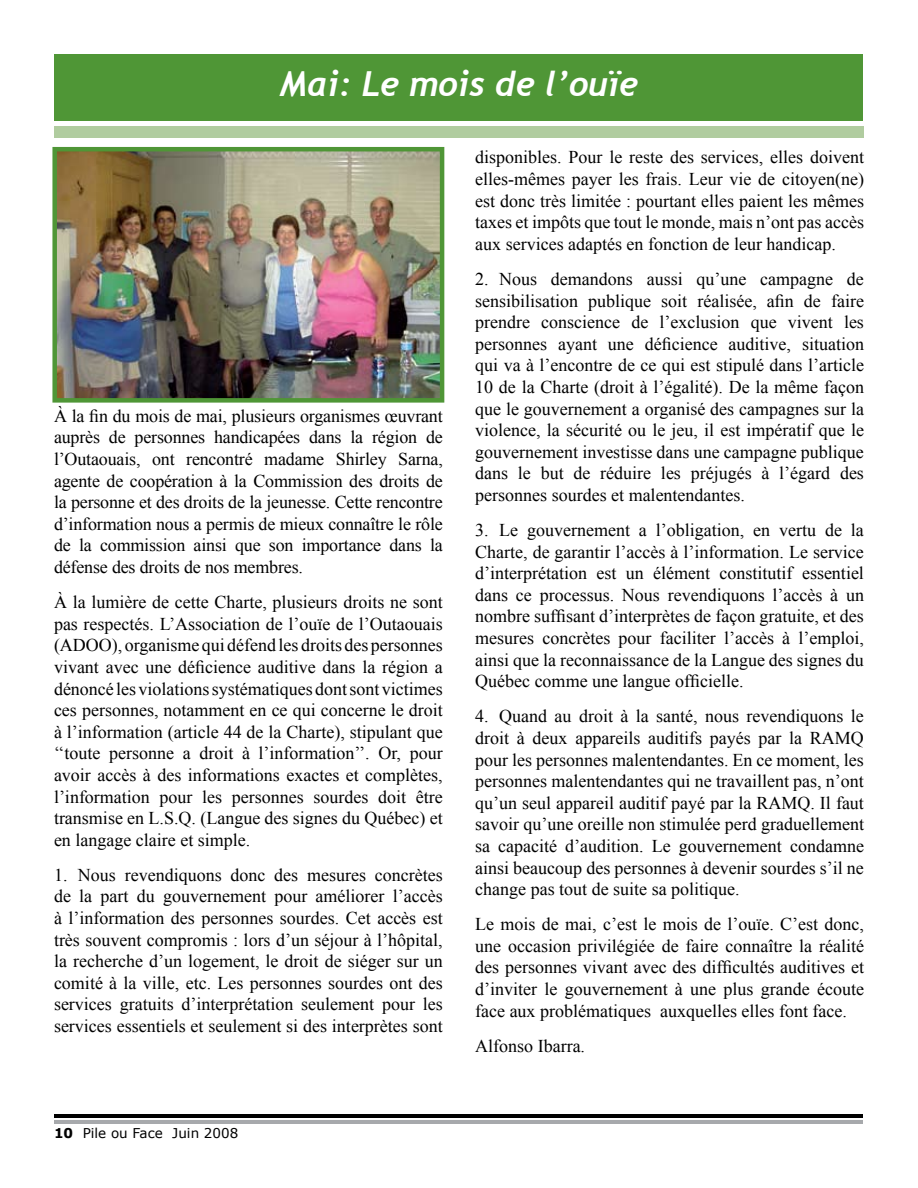
<style>
.page{position:relative;width:918px;height:1188px;background:#fff}
.page>*{position:absolute;margin:0;border:0;box-sizing:border-box;transform-origin:0 0}
.t1{font:italic 700 34.5px "Trebuchet";color:#fff}
.t2{font:18px/21.6px "Times New Roman";color:#000;text-align:justify}
.t3{font:13.5px "Verdana";color:#000}
.s1{font-weight:700}
</style>
<div class="page">
<hr style="left:55px;top:1115px;width:808px;height:3px;background:#000">
<hr style="left:55px;top:1120px;width:808px;height:3px;background:#a7a9ac">
<div style="left:54px;top:54px;width:808px;height:67px;background:#4f9636"></div>
<div style="left:56px;top:127px;width:808px;height:11px;background:#b0cc9f"></div>
<img style="left:57px;top:152px;width:382px;height:246px">
<div style="left:52px;top:147px;width:392px;height:256px;border:4px solid #4f9636"></div>
<h1 class="t1" style="left:280px;top:62px;width:360px">Mai: Le mois de l’ouïe</h1>
<h1 class="t1" style="left:321px;top:62px;width:277px">Titre de l’article</h1>
<p class="t2" style="left:54px;top:405px;width:390px">À la fin du mois de mai, plusieurs organismes œuvrant auprès de personnes handicapées dans la région de l’Outaouais, ont rencontré madame Shirley Sarna, agente de coopération à la Commission des droits de la personne et des droits de la jeunesse. Cette rencontre d’information nous a permis de mieux connaître le rôle de la commission ainsi que son importance dans la défense des droits de nos membres.</p>
<p class="t2" style="left:54px;top:591px;width:390px">À la lumière de cette Charte, plusieurs droits ne sont pas respectés. L’Association de l’ouïe de l’Outaouais (ADOO), organisme qui défend les droits des personnes vivant avec une déficience auditive dans la région a dénoncé les violations systématiques dont sont victimes ces personnes, notamment en ce qui concerne le droit à l’information (article 44 de la Charte), stipulant que ‘‘toute personne a droit à l’information’’. Or, pour avoir accès à des informations exactes et complètes, l’information pour les personnes sourdes doit être transmise en L.S.Q. (Langue des signes du Québec) et en langage claire et simple.</p>
<p class="t2" style="left:54px;top:864px;width:390px">1. Nous revendiquons donc des mesures concrètes de la part du gouvernement pour améliorer l’accès à l’information des personnes sourdes. Cet accès est très souvent compromis : lors d’un séjour à l’hôpital, la recherche d’un logement, le droit de siéger sur un comité à la ville, etc. Les personnes sourdes ont des services gratuits d’interprétation seulement pour les services essentiels et seulement si des interprètes sont</p>
<p class="t3" style="left:54px;top:1125px;width:186px"><span class="s1">10</span> Pile ou Face Juin 2008</p>
<p class="t2" style="left:475px;top:146px;width:390px">disponibles. Pour le reste des services, elles doivent elles-mêmes payer les frais. Leur vie de citoyen(ne) est donc très limitée : pourtant elles paient les mêmes taxes et impôts que tout le monde, mais n’ont pas accès aux services adaptés en fonction de leur handicap.</p>
<p class="t2" style="left:475px;top:268px;width:390px">2. Nous demandons aussi qu’une campagne de sensibilisation publique soit réalisée, afin de faire prendre conscience de l’exclusion que vivent les personnes ayant une déficience auditive, situation qui va à l’encontre de ce qui est stipulé dans l’article 10 de la Charte (droit à l’égalité). De la même façon que le gouvernement a organisé des campagnes sur la violence, la sécurité ou le jeu, il est impératif que le gouvernement investisse dans une campagne publique dans le but de réduire les préjugés à l’égard des personnes sourdes et malentendantes.</p>
<p class="t2" style="left:475px;top:519px;width:390px">3. Le gouvernement a l’obligation, en vertu de la Charte, de garantir l’accès à l’information. Le service d’interprétation est un élément constitutif essentiel dans ce processus. Nous revendiquons l’accès à un nombre suffisant d’interprètes de façon gratuite, et des mesures concrètes pour faciliter l’accès à l’emploi, ainsi que la reconnaissance de la Langue des signes du Québec comme une langue officielle.</p>
<p class="t2" style="left:475px;top:705px;width:390px">4. Quand au droit à la santé, nous revendiquons le droit à deux appareils auditifs payés par la RAMQ pour les personnes malentendantes. En ce moment, les personnes malentendantes qui ne travaillent pas, n’ont qu’un seul appareil auditif payé par la RAMQ. Il faut savoir qu’une oreille non stimulée perd graduellement sa capacité d’audition. Le gouvernement condamne ainsi beaucoup des personnes à devenir sourdes s’il ne change pas tout de suite sa politique.</p>
<p class="t2" style="left:475px;top:913px;width:390px">Le mois de mai, c’est le mois de l’ouïe. C’est donc, une occasion privilégiée de faire connaître la réalité des personnes vivant avec des difficultés auditives et d’inviter le gouvernement à une plus grande écoute face aux problématiques auxquelles elles font face.</p>
<p class="t2" style="left:475px;top:1035px;width:111px">Alfonso Ibarra.</p>
</div>
